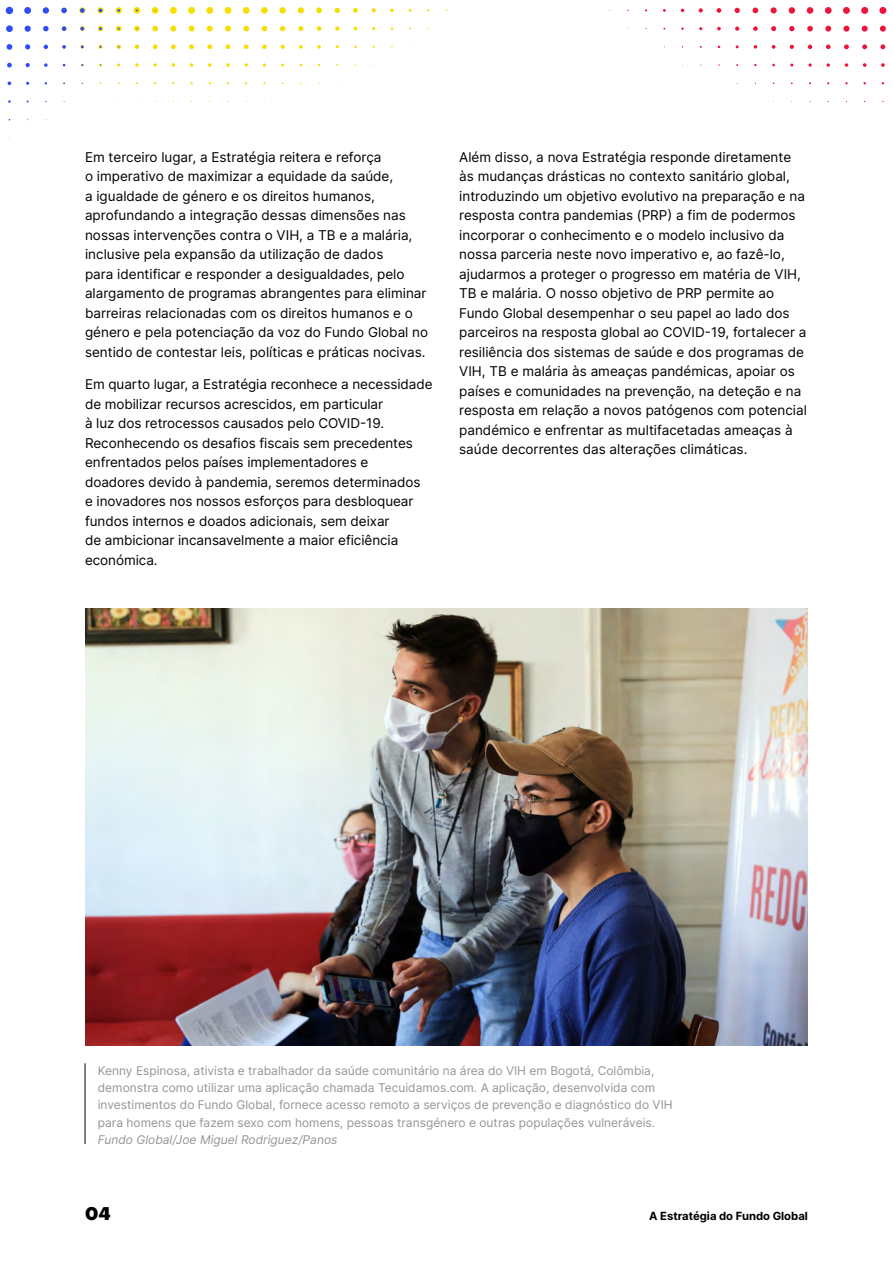
<style>
.page{position:relative;width:893px;height:1263px;background:#fff}
.page>*{position:absolute;margin:0;border:0;box-sizing:border-box;transform-origin:0 0}
.t1{font:800 18px "Object Sans";color:#000}
.t2{font:13.5px/19.5px "Inter";color:#000}
.t3{font:12px/17.2px "Inter";color:#939598}
.t4{font:italic 12px "Inter";color:#939598}
.t5{font:700 11.25px "Inter";color:#000}
</style>
<div class="page">
<div style="left:152px;top:7px;width:6px;height:7px;background:#f6de00;border-radius:50%"></div>
<svg style="left:134px;top:7px;width:6px;height:7px"></svg>
<svg style="left:115px;top:7px;width:7px;height:7px"></svg>
<svg style="left:97px;top:7px;width:7px;height:7px"></svg>
<div style="left:170px;top:7px;width:7px;height:7px;background:#f6de00;border-radius:50%"></div>
<svg style="left:170px;top:26px;width:6px;height:6px"></svg>
<div style="left:188px;top:7px;width:7px;height:7px;background:#f6de00;border-radius:50%"></div>
<svg style="left:189px;top:26px;width:6px;height:6px"></svg>
<svg style="left:189px;top:44px;width:5px;height:5px"></svg>
<svg style="left:171px;top:44px;width:5px;height:5px"></svg>
<svg style="left:153px;top:44px;width:4px;height:5px"></svg>
<div style="left:206px;top:7px;width:7px;height:7px;background:#f6de00;border-radius:50%"></div>
<svg style="left:207px;top:26px;width:6px;height:6px"></svg>
<svg style="left:207px;top:44px;width:5px;height:5px"></svg>
<svg style="left:208px;top:63px;width:4px;height:4px"></svg>
<svg style="left:190px;top:63px;width:3px;height:4px"></svg>
<svg style="left:172px;top:63px;width:3px;height:4px"></svg>
<svg style="left:153px;top:63px;width:4px;height:4px"></svg>
<svg style="left:135px;top:63px;width:4px;height:4px"></svg>
<div style="left:225px;top:7px;width:6px;height:7px;background:#f6de00;border-radius:50%"></div>
<svg style="left:225px;top:26px;width:6px;height:6px"></svg>
<svg style="left:226px;top:44px;width:4px;height:5px"></svg>
<svg style="left:226px;top:63px;width:4px;height:4px"></svg>
<div style="left:243px;top:7px;width:7px;height:7px;background:#f6de00;border-radius:50%"></div>
<svg style="left:243px;top:26px;width:6px;height:5px"></svg>
<svg style="left:244px;top:44px;width:5px;height:5px"></svg>
<svg style="left:245px;top:63px;width:3px;height:4px"></svg>
<div style="left:261px;top:7px;width:7px;height:7px;background:#f6de00;border-radius:50%"></div>
<svg style="left:262px;top:26px;width:5px;height:5px"></svg>
<svg style="left:262px;top:45px;width:5px;height:4px"></svg>
<svg style="left:263px;top:63px;width:3px;height:4px"></svg>
<div style="left:279px;top:7px;width:7px;height:7px;background:#f6de00;border-radius:50%"></div>
<svg style="left:280px;top:26px;width:5px;height:5px"></svg>
<svg style="left:281px;top:45px;width:4px;height:4px"></svg>
<svg style="left:298px;top:7px;width:6px;height:6px"></svg>
<svg style="left:298px;top:26px;width:5px;height:5px"></svg>
<svg style="left:299px;top:45px;width:4px;height:4px"></svg>
<svg style="left:316px;top:7px;width:6px;height:6px"></svg>
<svg style="left:317px;top:26px;width:4px;height:5px"></svg>
<svg style="left:317px;top:45px;width:4px;height:4px"></svg>
<svg style="left:335px;top:8px;width:5px;height:5px"></svg>
<svg style="left:335px;top:26px;width:4px;height:5px"></svg>
<svg style="left:353px;top:8px;width:5px;height:5px"></svg>
<svg style="left:372px;top:8px;width:4px;height:4px"></svg>
<svg style="left:390px;top:9px;width:4px;height:3px"></svg>
<svg style="left:79px;top:7px;width:6px;height:6px"></svg>
<svg style="left:61px;top:7px;width:6px;height:6px"></svg>
<div style="left:43px;top:7px;width:6px;height:7px;background:#2e4df9;border-radius:50%"></div>
<div style="left:24px;top:7px;width:7px;height:7px;background:#2e4df9;border-radius:50%"></div>
<div style="left:6px;top:7px;width:7px;height:7px;background:#2e4df9;border-radius:50%"></div>
<svg style="left:152px;top:26px;width:6px;height:5px"></svg>
<svg style="left:134px;top:26px;width:6px;height:5px"></svg>
<svg style="left:116px;top:26px;width:5px;height:5px"></svg>
<svg style="left:98px;top:26px;width:5px;height:5px"></svg>
<svg style="left:80px;top:26px;width:5px;height:5px"></svg>
<svg style="left:62px;top:26px;width:4px;height:5px"></svg>
<svg style="left:43px;top:26px;width:6px;height:5px"></svg>
<svg style="left:25px;top:26px;width:6px;height:6px"></svg>
<div style="left:6px;top:25px;width:7px;height:7px;background:#2e4df9;border-radius:50%"></div>
<svg style="left:135px;top:45px;width:4px;height:4px"></svg>
<svg style="left:117px;top:45px;width:4px;height:4px"></svg>
<svg style="left:98px;top:45px;width:5px;height:4px"></svg>
<svg style="left:80px;top:45px;width:4px;height:4px"></svg>
<svg style="left:62px;top:45px;width:4px;height:4px"></svg>
<svg style="left:44px;top:45px;width:4px;height:4px"></svg>
<svg style="left:25px;top:44px;width:5px;height:5px"></svg>
<svg style="left:7px;top:44px;width:5px;height:6px"></svg>
<svg style="left:44px;top:63px;width:4px;height:4px"></svg>
<svg style="left:26px;top:63px;width:4px;height:4px"></svg>
<svg style="left:7px;top:63px;width:5px;height:4px"></svg>
<svg style="left:8px;top:81px;width:3px;height:4px"></svg>
<div style="left:879px;top:7px;width:7px;height:7px;background:#ee153d;border-radius:50%"></div>
<div style="left:861px;top:7px;width:7px;height:7px;background:#ee153d;border-radius:50%"></div>
<div style="left:843px;top:7px;width:7px;height:7px;background:#ee153d;border-radius:50%"></div>
<div style="left:825px;top:7px;width:7px;height:7px;background:#ee153d;border-radius:50%"></div>
<div style="left:807px;top:7px;width:6px;height:7px;background:#ee153d;border-radius:50%"></div>
<div style="left:789px;top:7px;width:6px;height:7px;background:#ee153d;border-radius:50%"></div>
<svg style="left:770px;top:7px;width:7px;height:7px"></svg>
<svg style="left:752px;top:8px;width:6px;height:5px"></svg>
<svg style="left:734px;top:8px;width:6px;height:5px"></svg>
<svg style="left:717px;top:8px;width:4px;height:5px"></svg>
<svg style="left:699px;top:8px;width:4px;height:5px"></svg>
<svg style="left:880px;top:26px;width:6px;height:6px"></svg>
<svg style="left:862px;top:26px;width:6px;height:6px"></svg>
<svg style="left:843px;top:26px;width:6px;height:6px"></svg>
<svg style="left:825px;top:26px;width:6px;height:6px"></svg>
<svg style="left:807px;top:26px;width:6px;height:5px"></svg>
<svg style="left:789px;top:26px;width:5px;height:5px"></svg>
<svg style="left:771px;top:26px;width:5px;height:5px"></svg>
<svg style="left:753px;top:26px;width:5px;height:5px"></svg>
<svg style="left:735px;top:27px;width:4px;height:4px"></svg>
<svg style="left:717px;top:27px;width:4px;height:3px"></svg>
<svg style="left:880px;top:44px;width:5px;height:5px"></svg>
<svg style="left:862px;top:44px;width:5px;height:5px"></svg>
<svg style="left:844px;top:44px;width:5px;height:5px"></svg>
<svg style="left:826px;top:45px;width:5px;height:4px"></svg>
<svg style="left:808px;top:45px;width:4px;height:4px"></svg>
<svg style="left:790px;top:45px;width:4px;height:4px"></svg>
<svg style="left:772px;top:45px;width:3px;height:4px"></svg>
<svg style="left:754px;top:45px;width:3px;height:4px"></svg>
<svg style="left:881px;top:63px;width:4px;height:4px"></svg>
<svg style="left:863px;top:63px;width:3px;height:4px"></svg>
<svg style="left:845px;top:63px;width:3px;height:4px"></svg>
<svg style="left:827px;top:63px;width:3px;height:4px"></svg>
<svg style="left:808px;top:63px;width:4px;height:4px"></svg>
<hr style="left:85px;top:1063px;width:1px;height:81px;background:#000">
<img style="left:85px;top:608px;width:723px;height:437px">
<p class="t2" style="left:85px;top:147px;width:345px">Em terceiro lugar, a Estratégia reitera e reforça<br>o imperativo de maximizar a equidade da saúde,<br>a igualdade de género e os direitos humanos, aprofundando a integração dessas dimensões nas nossas intervenções contra o VIH, a TB e a malária, inclusive pela expansão da utilização de dados<br>para identificar e responder a desigualdades, pelo alargamento de programas abrangentes para eliminar barreiras relacionadas com os direitos humanos e o género e pela potenciação da voz do Fundo Global no sentido de contestar leis, políticas e práticas nocivas.</p>
<p class="t2" style="left:85px;top:374px;width:349px">Em quarto lugar, a Estratégia reconhece a necessidade de mobilizar recursos acrescidos, em particular<br>à luz dos retrocessos causados pelo COVID-19.<br>Reconhecendo os desafios fiscais sem precedentes enfrentados pelos países implementadores e<br>doadores devido à pandemia, seremos determinados<br>e inovadores nos nossos esforços para desbloquear fundos internos e doados adicionais, sem deixar<br>de ambicionar incansavelmente a maior eficiência económica.</p>
<p class="t2" style="left:459px;top:147px;width:349px">Além disso, a nova Estratégia responde diretamente às mudanças drásticas no contexto sanitário global, introduzindo um objetivo evolutivo na preparação e na resposta contra pandemias (PRP) a fim de podermos incorporar o conhecimento e o modelo inclusivo da nossa parceria neste novo imperativo e, ao fazê-lo, ajudarmos a proteger o progresso em matéria de VIH, TB e malária. O nosso objetivo de PRP permite ao Fundo Global desempenhar o seu papel ao lado dos parceiros na resposta global ao COVID-19, fortalecer a resiliência dos sistemas de saúde e dos programas de VIH, TB e malária às ameaças pandémicas, apoiar os países e comunidades na prevenção, na deteção e na resposta em relação a novos patógenos com potencial pandémico e enfrentar as multifacetadas ameaças à saúde decorrentes das alterações climáticas.</p>
<p class="t3" style="left:98px;top:1062px;width:576px">Kenny Espinosa, ativista e trabalhador da saúde comunitário na área do VIH em Bogotá, Colômbia, demonstra como utilizar uma aplicação chamada Tecuidamos.com. A aplicação, desenvolvida com investimentos do Fundo Global, fornece acesso remoto a serviços de prevenção e diagnóstico do VIH para homens que fazem sexo com homens, pessoas transgénero e outras populações vulneráveis.</p>
<p class="t4" style="left:98px;top:1131px;width:241px">Fundo Global/Joe Miguel Rodriguez/Panos</p>
<h1 class="t1" style="left:85px;top:1203px;width:27px">04</h1>
<p class="t5" style="left:649px;top:1208px;width:160px">A Estratégia do Fundo Global</p>
</div>
